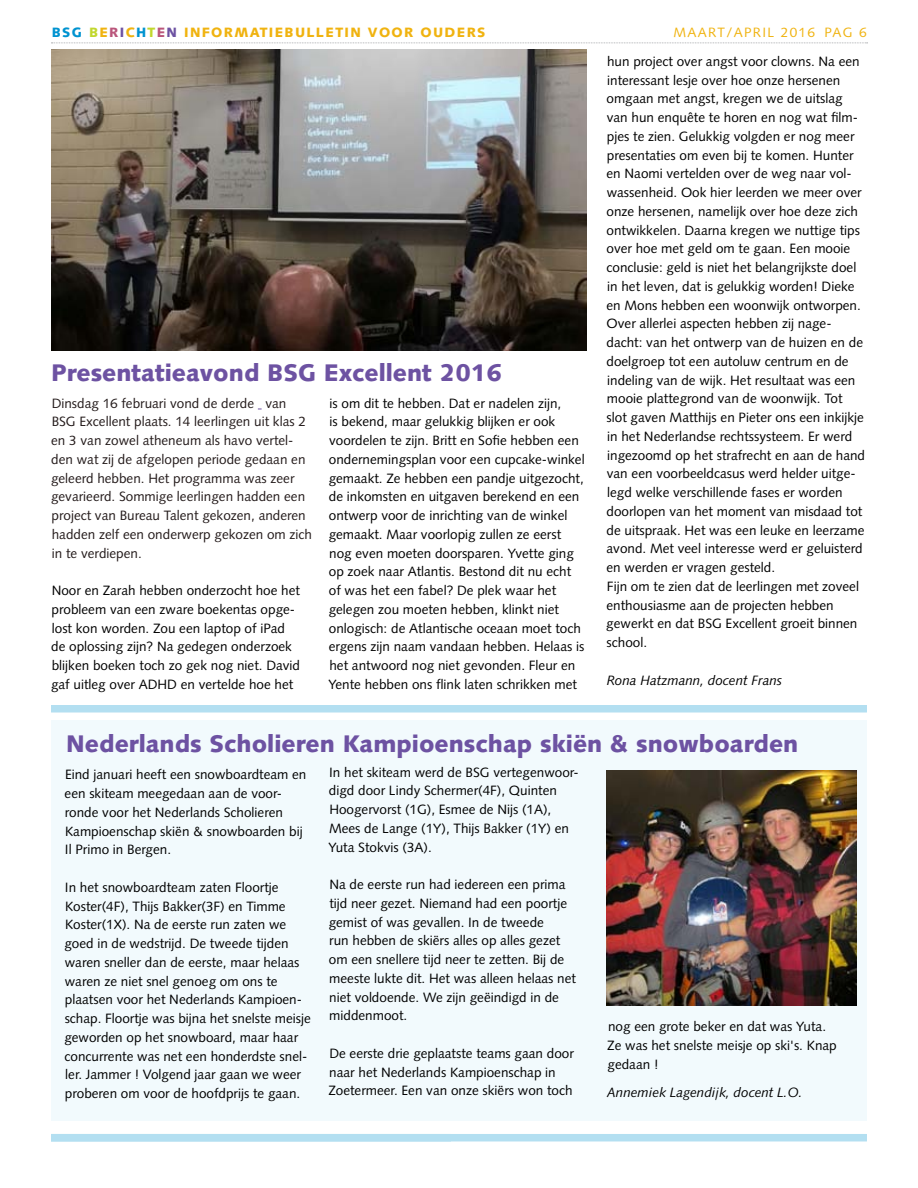
<style>
.page{position:relative;width:918px;height:1188px;background:#fff}
.page>*{position:absolute;margin:0;border:0;box-sizing:border-box;transform-origin:0 0}
.t1{font:900 24px "Syntax LT Std";color:#6d52a2}
.t2{font:13.5px/18.8px "Syntax LT Std";color:#000}
.t3{font:13.5px/18.8px "Syntax LT Std";color:#231a1a}
.t4{font:italic 13.5px "Syntax LT Std";color:#000}
.t5{font:900 13.5px "Syntax LT Std";letter-spacing:.1em;color:#f0b310}
.t6{font:13.5px "Syntax LT Std";letter-spacing:.1em;color:#f0b310}
.s1{color:#0093d0}
.s2{color:#c1d72e}
.s3{color:#ba567b}
.s4{color:#6d52a2}
</style>
<div class="page">
<div style="left:51px;top:720px;width:816px;height:400px;background:#f2fafd"></div>
<svg style="left:51px;top:43px;width:817px;height:1px"></svg>
<div style="left:51px;top:1134px;width:816px;height:7px;background:#b3dff1"></div>
<div style="left:51px;top:705px;width:816px;height:7px;background:#b3dff1"></div>
<img style="left:51px;top:50px;width:535px;height:301px">
<img style="left:606px;top:771px;width:250px;height:235px">
<p class="t5" style="left:52px;top:24px;width:435px"><span class="s1">BSG</span> <span class="s2">B</span>E<span class="s3">R</span><span class="s4">I</span>C<span class="s1">H</span><span class="s2">T</span><span class="s3">E</span><span class="s4">N</span> INFORMATIEBULLETIN VOOR OUDERS</p>
<p class="t6" style="left:673px;top:24px;width:195px">maart/april 2016 pag 6</p>
<h1 class="t1" style="left:51px;top:358px;width:452px">Presentatieavond BSG Excellent 2016</h1>
<p class="t3" style="left:51px;top:394px;width:263px">Dinsdag 16 februari vond de derde van BSG Excellent plaats. 14 leerlingen uit klas 2 en 3 van zowel atheneum als havo vertel&shy;den wat zij de afgelopen periode gedaan en geleerd hebben. Het programma was zeer gevarieerd. Sommige leerlingen hadden een project van Bureau Talent gekozen, anderen hadden zelf een onderwerp gekozen om zich in te verdiepen.</p>
<p class="t2" style="left:51px;top:581px;width:251px">Noor en Zarah hebben onderzocht hoe het probleem van een zware boekentas opge&shy;lost kon worden. Zou een laptop of iPad de oplossing zijn? Na gedegen onderzoek blijken boeken toch zo gek nog niet. David gaf uitleg over ADHD en vertelde hoe het</p>
<p class="t2" style="left:328px;top:394px;width:258px">is om dit te hebben. Dat er nadelen zijn,<br>is bekend, maar gelukkig blijken er ook voordelen te zijn. Britt en Sofie hebben een ondernemingsplan voor een cupcake-winkel gemaakt. Ze hebben een pandje uitgezocht, de inkomsten en uitgaven berekend en een ontwerp voor de inrichting van de winkel gemaakt. Maar voorlopig zullen ze eerst nog even moeten doorsparen. Yvette ging op zoek naar Atlantis. Bestond dit nu echt of was het een fabel? De plek waar het gelegen zou moeten hebben, klinkt niet onlogisch: de Atlantische oceaan moet toch ergens zijn naam vandaan hebben. Helaas is het antwoord nog niet gevonden. Fleur en Yente hebben ons flink laten schrikken met</p>
<p class="t2" style="left:606px;top:52px;width:260px">hun project over angst voor clowns. Na een interessant lesje over hoe onze hersenen omgaan met angst, kregen we de uitslag van hun enquête te horen en nog wat film&shy;pjes te zien. Gelukkig volgden er nog meer presentaties om even bij te komen. Hunter en Naomi vertelden over de weg naar vol&shy;wassenheid. Ook hier leerden we meer over onze hersenen, namelijk over hoe deze zich ontwikkelen. Daarna kregen we nuttige tips over hoe met geld om te gaan. Een mooie conclusie: geld is niet het belangrijkste doel in het leven, dat is gelukkig worden! Dieke en Mons hebben een woonwijk ontworpen.<br>Over allerlei aspecten hebben zij nage&shy;dacht: van het ontwerp van de huizen en de doelgroep tot een autoluw centrum en de indeling van de wijk. Het resultaat was een mooie plattegrond van de woonwijk. Tot slot gaven Matthijs en Pieter ons een inkijkje in het Nederlandse rechtssysteem. Er werd ingezoomd op het strafrecht en aan de hand van een voorbeeldcasus werd helder uitge&shy;legd welke verschillende fases er worden doorlopen van het moment van misdaad tot de uitspraak. Het was een leuke en leerzame avond. Met veel interesse werd er geluisterd en werden er vragen gesteld.<br>Fijn om te zien dat de leerlingen met zoveel enthousiasme aan de projecten hebben gewerkt en dat BSG Excellent groeit binnen school.</p>
<p class="t4" style="left:607px;top:672px;width:177px">Rona Hatzmann, docent Frans</p>
<h1 class="t1" style="left:66px;top:729px;width:734px">Nederlands Scholieren Kampioenschap skiën &amp; snowboarden</h1>
<p class="t2" style="left:328px;top:763px;width:252px">I n het skiteam werd de BSG vertegenwoor&shy;digd door Lindy Schermer(4F), Quinten Hoogervorst (1G), Esmee de Nijs (1A), Mees de Lange (1Y), Thijs Bakker (1Y) en Yuta Stokvis (3A).</p>
<p class="t2" style="left:329px;top:875px;width:249px">Na de eerste run had iedereen een prima tijd neer gezet. Niemand had een poortje gemist of was gevallen. I n de tweede<br>run hebben de skiërs alles op alles gezet om een snellere tijd neer te zetten. Bij de meeste lukte dit. Het was alleen helaas net niet voldoende. We zijn geëindigd in de middenmoot.</p>
<p class="t2" style="left:328px;top:1044px;width:247px">De eerste drie geplaatste teams gaan door naar het Nederlands Kampioenschap in<br>Zoetermeer. Een van onze skiërs won toch</p>
<p class="t2" style="left:65px;top:765px;width:243px">Eind januari heeft een snowboardteam en een skiteam meegedaan aan de voor&shy;ronde voor het Nederlands Scholieren Kampioenschap skiën &amp; snowboarden bij I l Primo in Bergen.</p>
<p class="t2" style="left:64px;top:878px;width:248px">I n het snowboardteam zaten Floortje Koster(4F), Thijs Bakker(3F) en Timme Koster(1X). Na de eerste run zaten we goed in de wedstrijd. De tweede tijden waren sneller dan de eerste, maar helaas waren ze niet snel genoeg om ons te plaatsen voor het Nederlands Kampioen&shy;schap. Floortje was bijna het snelste meisje geworden op het snowboard, maar haar concurrente was net een honderdste snel&shy;ler. Jammer ! Volgend jaar gaan we weer proberen om voor de hoofdprijs te gaan.</p>
<p class="t2" style="left:607px;top:1017px;width:231px">nog een grote beker en dat was Yuta.<br>Ze was het snelste meisje op ski's. Knap gedaan !</p>
<p class="t4" style="left:607px;top:1085px;width:197px">Annemiek Lagendijk, docent L.O.</p>
</div>
